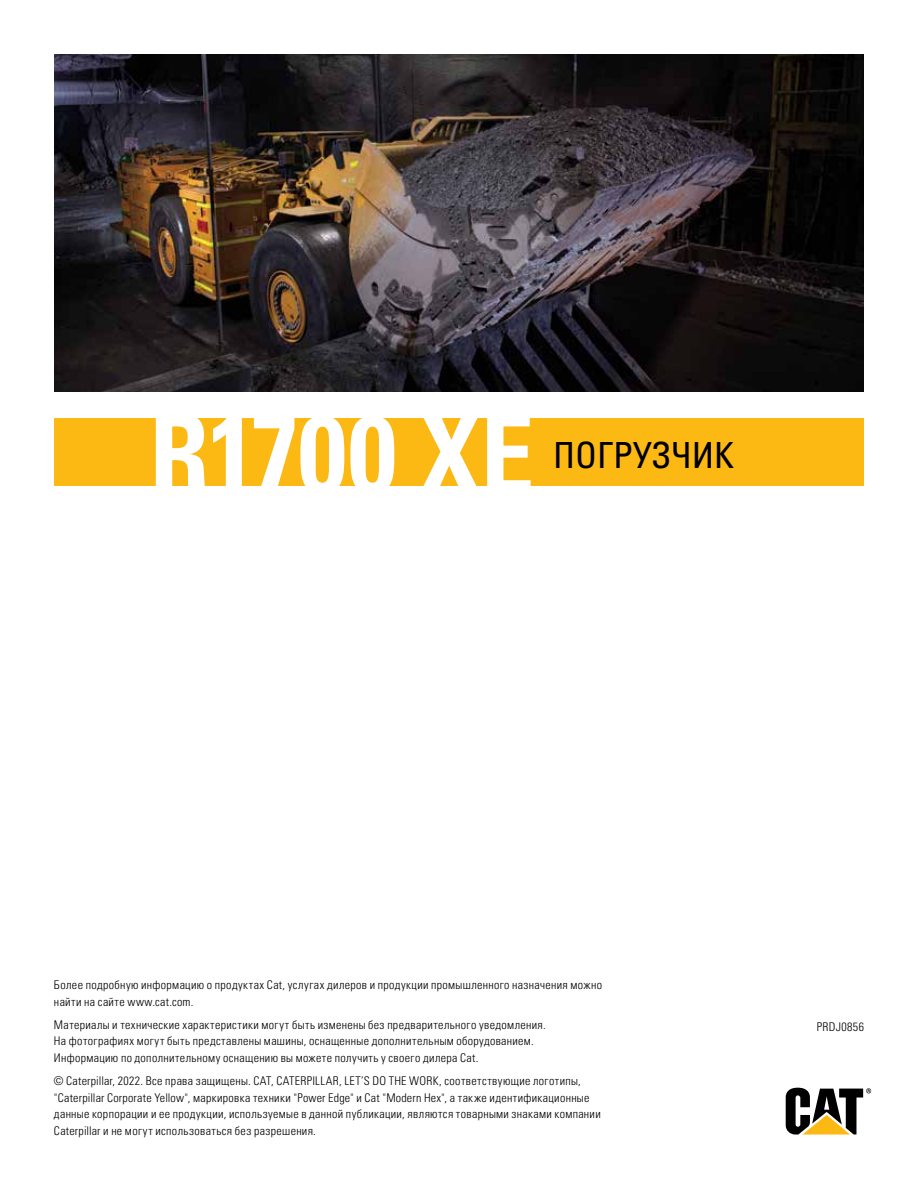
<style>
.page{position:relative;width:918px;height:1188px;background:#fff}
.page>*{position:absolute;margin:0;border:0;box-sizing:border-box;transform-origin:0 0}
.t1{font:108px "Univers LTCYR 67 Bold Cond";letter-spacing:-.005em;color:#fff}
.t2{font:condensed 36px "Univers LTCYR 57";color:#000}
.t3{font:12px/16.5px "Univers LTCYR 47 Light Cond";letter-spacing:.03em;color:#000}
</style>
<div class="page">
<svg style="left:786px;top:1088px;width:85px;height:47px"></svg>
<img style="left:54px;top:54px;width:810px;height:338px">
<div style="left:54px;top:418px;width:810px;height:68px;background:#fdb913"></div>
<h1 class="t1" style="left:149px;top:388px;width:387px">R1700 XE</h1>
<h2 class="t2" style="left:553px;top:432px;width:183px">ПОГРУЗЧИК</h2>
<p class="t3" style="left:54px;top:976px;width:550px">Более подробную информацию о продуктах Cat, услугах дилеров и продукции промышленного назначения можно найти на сайте www.cat.com.</p>
<p class="t3" style="left:54px;top:1016px;width:493px">Материалы и технические характеристики могут быть изменены без предварительного уведомления.<br>На фотографиях могут быть представлены машины, оснащенные дополнительным оборудованием.<br>Информацию по дополнительному оснащению вы можете получить у своего дилера Cat.</p>
<p class="t3" style="left:54px;top:1072px;width:548px">© Caterpillar, 2022. Все права защищены. CAT, CATERPILLAR, LET’S DO THE WORK, соответствующие логотипы, "Caterpillar Corporate Yellow", маркировка техники "Power Edge" и Cat "Modern Hex", а также идентификационные данные корпорации и ее продукции, используемые в данной публикации, являются товарными знаками компании Caterpillar и не могут использоваться без разрешения.</p>
<p class="t3" style="left:817px;top:1018px;width:49px">PRDJ0856</p>
</div>
